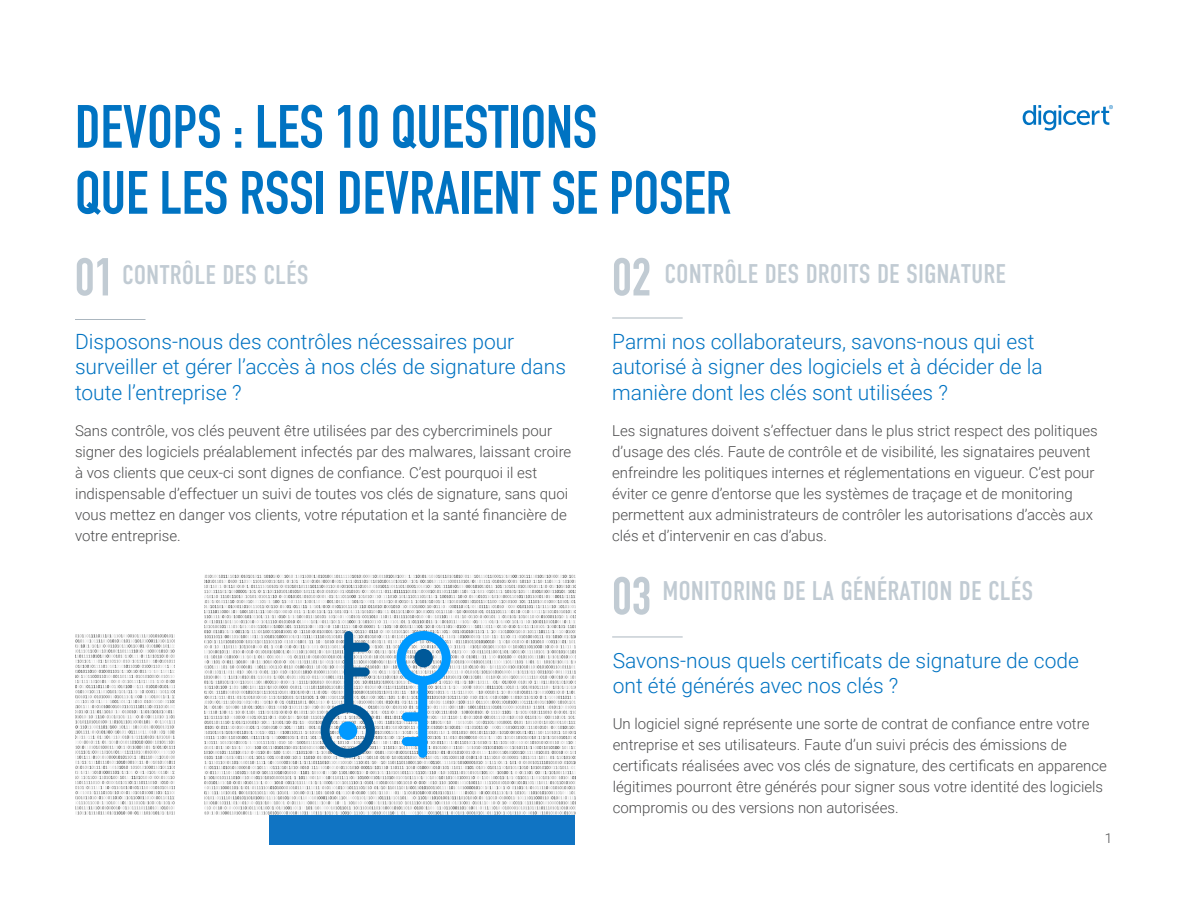
<style>
.page{position:relative;width:1188px;height:918px;background:#fff}
.page>*{position:absolute;margin:0;border:0;box-sizing:border-box;transform-origin:0 0}
.H1_-_32_37_-25__0174{font:700 60px "DIN Condensed";color:#0073c2}
.H4_-_12_Auto_0__4C4C{font:700 52.5px "DIN Condensed";color:#c1cbd3}
.t1{font:27px "DIN Condensed";color:#c1cbd3}
.H3B_-_14_Auto_0__017{font:300 21px/25.2px "Roboto";color:#0073c2}
.P2B_Following_H1_H2{font:300 21px/25.2px "Roboto";color:#0073c2}
.P2B_Following_H1_H2-2{font:300 15px/21px "Roboto";color:#4c4c4d}
.P3_Page_Numbers_Doc{font:300 13.5px "Roboto";color:#4c4c4d}
</style>
<div class="page">
<div style="left:269px;top:700px;width:306px;height:144px;background:#1074c3"></div>
<img style="left:205px;top:574px;width:370px;height:240px">
<img style="left:75px;top:634px;width:100px;height:180px">
<svg style="left:1023px;top:105px;width:90px;height:26px"></svg>
<hr style="left:75px;top:319px;width:71px;height:1px;background:#abb6bf">
<hr style="left:612px;top:318px;width:71px;height:1px;background:#abb6bf">
<hr style="left:612px;top:637px;width:71px;height:1px;background:#abb6bf">
<svg style="left:397px;top:631px;width:54px;height:127px;background:#91c5e9"></svg>
<svg style="left:321px;top:631px;width:54px;height:127px"></svg>
<p class="H1_-_32_37_-25__0174" style="left:75px;top:92px;width:524px">DEVOPS : LES 10 QUESTIONS</p>
<p class="H1_-_32_37_-25__0174" style="left:75px;top:158px;width:658px">QUE LES RSSI DEVRAIENT SE POSER</p>
<p class="H4_-_12_Auto_0__4C4C" style="left:75px;top:246px;width:41px">01</p>
<p class="H4_-_12_Auto_0__4C4C" style="left:612px;top:246px;width:41px">02</p>
<h3 class="t1" style="left:122px;top:260px;width:188px">CONTRÔLE DES CLÉS</h3>
<h3 class="t1" style="left:664px;top:259px;width:343px">CONTRÔLE DES DROITS DE SIGNATURE</h3>
<p class="H3B_-_14_Auto_0__017" style="left:75px;top:328px;width:492px">Disposons-nous des contrôles nécessaires pour surveiller et gérer l’accès à nos clés de signature dans toute l’entreprise ?</p>
<p class="P2B_Following_H1_H2-2" style="left:75px;top:419px;width:498px">Sans contrôle, vos clés peuvent être utilisées par des cybercriminels pour signer des logiciels préalablement infectés par des malwares, laissant croire à vos clients que ceux-ci sont dignes de confiance. C’est pourquoi il est indispensable d’effectuer un suivi de toutes vos clés de signature, sans quoi vous mettez en danger vos clients, votre réputation et la santé financière de votre entreprise.</p>
<p class="H3B_-_14_Auto_0__017" style="left:612px;top:328px;width:432px">Parmi nos collaborateurs, savons-nous qui est autorisé à signer des logiciels et à décider de la manière dont les clés sont utilisées ?</p>
<p class="P2B_Following_H1_H2-2" style="left:612px;top:419px;width:487px">Les signatures doivent s’effectuer dans le plus strict respect des politiques d’usage des clés. Faute de contrôle et de visibilité, les signataires peuvent enfreindre les politiques internes et réglementations en vigueur. C’est pour éviter ce genre d’entorse que les systèmes de traçage et de monitoring permettent aux administrateurs de contrôler les autorisations d’accès aux clés et d’intervenir en cas d’abus.</p>
<p class="H4_-_12_Auto_0__4C4C" style="left:612px;top:565px;width:41px">03</p>
<h3 class="t1" style="left:662px;top:575px;width:372px">MONITORING DE LA GÉNÉRATION DE CLÉS</h3>
<p class="P2B_Following_H1_H2" style="left:613px;top:647px;width:468px">Savons-nous quels certificats de signature de code ont été générés avec nos clés ?</p>
<p class="P2B_Following_H1_H2-2" style="left:613px;top:713px;width:496px">Un logiciel signé représente une sorte de contrat de confiance entre votre entreprise et ses utilisateurs. Faute d’un suivi précis des émissions de certificats réalisées avec vos clés de signature, des certificats en apparence légitimes pourront être générés pour signer sous votre identité des logiciels compromis ou des versions non autorisées.</p>
<p class="P3_Page_Numbers_Doc" style="left:1105px;top:829px;width:9px">1</p>
</div>
